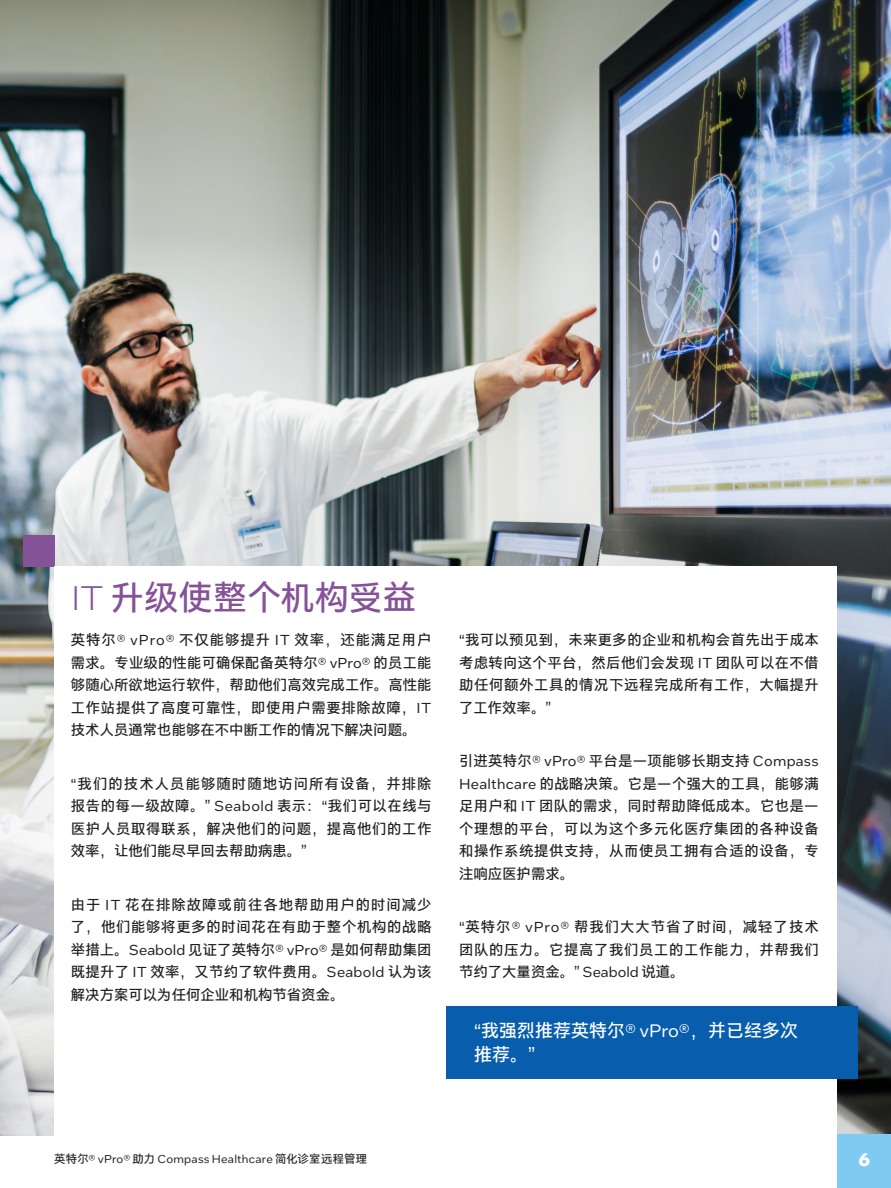
<style>
.page{position:relative;width:891px;height:1188px;background:#fff}
.page>*{position:absolute;margin:0;border:0;box-sizing:border-box;transform-origin:0 0}
.Main_Title{font:34.05px "Intel Clear Hans";letter-spacing:.005em;color:#855298}
.MainCopy___Caption{font:18px/24px "Intel Clear Hans";color:#fff}
.t1{font:700 18px "Intel One Text";color:#fff}
.MainCopy___Caption-2{font:14.4px/22.5px "Intel Clear Hans";letter-spacing:.045em;color:#231f20;text-align:justify}
.Mini_Header{font:11.4px "Intel One Text";letter-spacing:.02em;color:#231f20}
.s1{font-family:"Intel One Text";font-weight:300}
.s2{font-family:"Intel One Text"}
.s3{font-family:"Intel Clear Hans"}
</style>
<div class="page">
<img style="left:0;top:0;width:891px;height:1135px">
<div style="left:23px;top:536px;width:31px;height:31px;background:#855298"></div>
<div style="left:54px;top:567px;width:783px;height:621px;background:#fff"></div>
<div style="left:447px;top:1006px;width:411px;height:73px;background:#085eac"></div>
<div style="left:837px;top:1134px;width:54px;height:54px;background:#7fcaf1"></div>
<p class="Main_Title" style="left:71px;top:578px;width:347px"><span class="s1">IT</span> 升级使整个机构受益</p>
<p class="MainCopy___Caption-2" style="left:71px;top:629px;width:362px">英特尔<span class="s2">® vPro®</span> 不仅能够提升 <span class="s2">IT</span> 效率，还能满足用户需求。专业级的性能可确保配备英特尔<span class="s2">® vPro®</span> 的员工能够随心所欲地运行软件，帮助他们高效完成工作。高性能工作站提供了高度可靠性，即使用户需要排除故障，<span class="s2">IT</span>技术人员通常也能够在不中断工作的情况下解决问题。</p>
<p class="MainCopy___Caption-2" style="left:71px;top:773px;width:362px">“我们的技术人员能够随时随地访问所有设备，并排除报告的每一级故障。” <span class="s2">Seabold</span> 表示：“我们可以在线与医护人员取得联系，解决他们的问题，提高他们的工作效率，让他们能尽早回去帮助病患。”</p>
<p class="MainCopy___Caption-2" style="left:71px;top:894px;width:362px">由于 <span class="s2">IT</span> 花在排除故障或前往各地帮助用户的时间减少了，他们能够将更多的时间花在有助于整个机构的战略举措上。<span class="s2">Seabold</span> 见证了英特尔<span class="s2">® vPro®</span> 是如何帮助集团既提升了 <span class="s2">IT</span> 效率，又节约了软件费用。<span class="s2">Seabold</span> 认为该解决方案可以为任何企业和机构节省资金。</p>
<p class="MainCopy___Caption-2" style="left:459px;top:629px;width:361px">“我可以预见到，未来更多的企业和机构会首先出于成本考虑转向这个平台，然后他们会发现 <span class="s2">IT</span> 团队可以在不借助任何额外工具的情况下远程完成所有工作，大幅提升了工作效率。”</p>
<p class="MainCopy___Caption-2" style="left:459px;top:750px;width:361px">引进英特尔<span class="s2">® vPro®</span> 平台是一项能够长期支持 <span class="s2">Compass Healthcare</span> 的战略决策。它是一个强大的工具，能够满足用户和 <span class="s2">IT</span> 团队的需求，同时帮助降低成本。它也是一个理想的平台，可以为这个多元化医疗集团的各种设备和操作系统提供支持，从而使员工拥有合适的设备，专注响应医护需求。</p>
<p class="MainCopy___Caption-2" style="left:459px;top:916px;width:361px">“英特尔<span class="s2">® vPro®</span> 帮我们大大节省了时间，减轻了技术团队的压力。它提高了我们员工的工作能力，并帮我们节约了大量资金。” <span class="s2">Seabold</span> 说道。</p>
<p class="MainCopy___Caption" style="left:474px;top:1019px;width:325px">“我强烈推荐英特尔<span class="s2">® vPro®</span>，并已经多次推荐。”</p>
<p class="Mini_Header" style="left:54px;top:1152px;width:315px"><span class="s3">英特尔</span>® vPro® <span class="s3">助力</span> Compass Healthcare <span class="s3">简化诊室远程管理</span></p>
<p class="t1" style="left:858px;top:1147px;width:13px">6</p>
</div>
